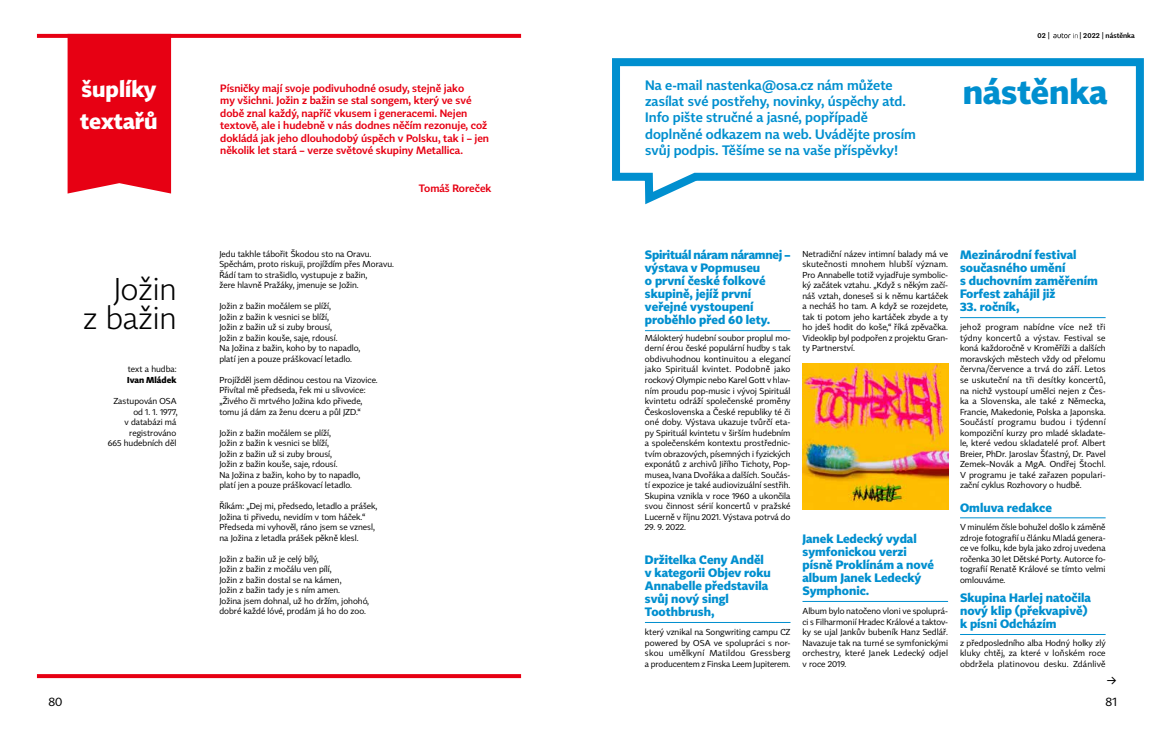
<style>
.page{position:relative;width:1168px;height:755px;background:#fff}
.page>*{position:absolute;margin:0;border:0;box-sizing:border-box;transform-origin:0 0}
.t1{font:700 33.5px "Tabac Sans";color:#008fcf}
.t2{font:300 31px/29.5px "Tabac Sans";color:#000;text-align:right}
.t3{font:700 22px/31.7px "Tabac Sans";color:#fff}
.t4{font:600 13.5px/16.2px "Tabac Sans";color:#008fcf}
.t5{font:12.5px "Tabac Sans";color:#000}
.t6{font:700 12px/13px "Tabac Sans";color:#008fcf}
.t7{font:12px "Tabac Sans";color:#000}
.t8{font:600 10.5px/12.5px "Tabac Sans";color:#e70013}
.t9{font:8.5px/10.5px "Tabac Sans";color:#000;text-align:justify}
.t10{font:700 8.5px "Tabac Sans";color:#000}
.t11{font:600 7px "Tabac Sans";color:#000}
</style>
<div class="page">
<hr style="left:645px;top:330px;width:145px;height:1px;background:#008fcf">
<hr style="left:645px;top:621px;width:145px;height:1px;background:#008fcf">
<hr style="left:802px;top:600px;width:146px;height:1px;background:#008fcf">
<hr style="left:960px;top:317px;width:146px;height:1px;background:#008fcf">
<hr style="left:960px;top:517px;width:146px;height:1px;background:#008fcf">
<hr style="left:960px;top:633px;width:146px;height:1px;background:#008fcf">
<svg style="left:612px;top:58px;width:532px;height:147px"></svg>
<div style="left:68px;top:38px;width:103px;height:155px;background:#e70013"></div>
<svg style="left:37px;top:34px;width:484px;height:4px;background:#e70517"></svg>
<svg style="left:37px;top:674px;width:484px;height:3px"></svg>
<img style="left:802px;top:363px;width:146px;height:146px">
<svg style="left:1053px;top:33px;width:25px;height:5px"></svg>
<h3 class="t3" style="left:80px;top:73px;width:79px">šuplíky textařů</h3>
<p class="t8" style="left:220px;top:82px;width:270px">Písničky mají svoje podivuhodné osudy, stejně jako<br>my všichni. Jožin z bažin se stal songem, který ve své době znal každý, napříč vkusem i generacemi. Nejen textově, ale i hudebně v nás dodnes něčím rezonuje, což dokládá jak jeho dlouhodobý úspěch v Polsku, tak i – jen několik let stará – verze světové skupiny Metallica.</p>
<p class="t8" style="left:419px;top:182px;width:74px">Tomáš Roreček</p>
<h2 class="t2" style="left:83px;top:274px;width:95px">Jožin<br>z bažin</h2>
<p class="t9" style="left:128px;top:364px;width:50px">text a hudba:</p>
<p class="t10" style="left:127px;top:374px;width:51px">Ivan Mládek</p>
<p class="t9" style="left:108px;top:395px;width:71px;text-align:right">Zastupován OSA od 1. 1. 1977,<br>v databázi má registrováno<br>665 hudebních děl</p>
<p class="t9" style="left:219px;top:248px;width:176px;text-align:left">Jedu takhle tábořit Škodou sto na Oravu.<br>Spěchám, proto riskuji, projíždím přes Moravu.<br>Řádí tam to strašidlo, vystupuje z bažin,<br>žere hlavně Pražáky, jmenuje se Jožin.</p>
<p class="t9" style="left:219px;top:301px;width:142px;text-align:left">Jožin z bažin močálem se plíží,<br>Jožin z bažin k vesnici se blíží,<br>Jožin z bažin už si zuby brousí,<br>Jožin z bažin kouše, saje, rdousí.<br>Na Jožina z bažin, koho by to napadlo, platí jen a pouze práškovací letadlo.</p>
<p class="t9" style="left:219px;top:374px;width:160px;text-align:left">Projížděl jsem dědinou cestou na Vizovice.<br>Přivítal mě předseda, řek mi u slivovice: „Živého či mrtvého Jožina kdo přivede, tomu já dám za ženu dceru a půl JZD.“</p>
<p class="t9" style="left:219px;top:427px;width:142px;text-align:left">Jožin z bažin močálem se plíží,<br>Jožin z bažin k vesnici se blíží,<br>Jožin z bažin už si zuby brousí,<br>Jožin z bažin kouše, saje, rdousí.<br>Na Jožina z bažin, koho by to napadlo, platí jen a pouze práškovací letadlo.</p>
<p class="t9" style="left:219px;top:500px;width:160px;text-align:left">Říkám: „Dej mi, předsedo, letadlo a prášek, Jožina ti přivedu, nevidím v tom háček.“ Předseda mi vyhověl, ráno jsem se vznesl, na Jožina z letadla prášek pěkně klesl.</p>
<p class="t9" style="left:219px;top:553px;width:151px;text-align:left">Jožin z bažin už je celý bílý,<br>Jožin z bažin z močálu ven pílí,<br>Jožin z bažin dostal se na kámen,<br>Jožin z bažin tady je s ním amen.<br>Jožina jsem dohnal, už ho držím, johohó, dobré každé lóvé, prodám já ho do zoo.</p>
<h3 class="t7" style="left:48px;top:693px;width:16px">80</h3>
<h3 class="t4" style="left:645px;top:77px;width:272px">Na e-mail nastenka@osa.cz nám můžete zasílat své postřehy, novinky, úspěchy atd.<br>Info pište stručné a jasné, popřípadě doplněné odkazem na web. Uvádějte prosím svůj podpis. Těšíme se na vaše příspěvky!</h3>
<p class="t11" style="left:1037px;top:31px;width:14px">02 |</p>
<p class="t11" style="left:1079px;top:31px;width:57px">| 2022 | nástěnka</p>
<h1 class="t1" style="left:963px;top:71px;width:146px">nástěnka</h1>
<h3 class="t6" style="left:645px;top:248px;width:147px">Spirituál náram náramnej – výstava v Popmuseu<br>o první české folkové skupině, jejíž první veřejné vystoupení proběhlo před 60 lety.</h3>
<p class="t9" style="left:645px;top:332px;width:147px">Málokterý hudební soubor proplul mo&shy;derní érou české populární hudby s tak obdivuhodnou kontinuitou a elegancí jako Spirituál kvintet. Podobně jako rockový Olympic nebo Karel Gott v hlav&shy;ním proudu pop-music i vývoj Spirituál kvintetu odráží společenské proměny Československa a České republiky té či oné doby. Výstava ukazuje tvůrčí eta&shy;py Spirituál kvintetu v širším hudebním a společenském kontextu prostřednic&shy;tvím obrazových, písemných i fyzických exponátů z archivů Jiřího Tichoty, Pop&shy;musea, Ivana Dvořáka a dalších. Součás&shy;tí expozice je také audiovizuální sestřih.<br>Skupina vznikla v roce 1960 a ukončila svou činnost sérií koncertů v pražské Lucerně v říjnu 2021. Výstava potrvá do</p>
<p class="t9" style="left:645px;top:521px;width:42px">29. 9. 2022.</p>
<h3 class="t6" style="left:645px;top:553px;width:128px">Držitelka Ceny Anděl v kategorii Objev roku<br>Annabelle představila svůj nový singl<br>Toothbrush,</h3>
<p class="t9" style="left:645px;top:626px;width:147px">který vznikal na Songwriting campu CZ powered by OSA ve spolupráci s nor&shy;skou umělkyní Matildou Gressberg a producentem z Finska Leem Jupiterem.</p>
<p class="t9" style="left:802px;top:248px;width:147px">Netradiční název intimní balady má ve skutečnosti mnohem hlubší význam.<br>Pro Annabelle totiž vyjadřuje symbolic&shy;ký začátek vztahu. „Když s někým začí&shy;náš vztah, doneseš si k němu kartáček a necháš ho tam. A když se rozejdete, tak ti potom jeho kartáček zbyde a ty ho jdeš hodit do koše,“ říká zpěvačka.<br>Videoklip byl podpořen z projektu Gran&shy;ty Partnerství.</p>
<h3 class="t6" style="left:802px;top:532px;width:133px">Janek Ledecký vydal symfonickou verzi písně Proklínám a nové album Janek Ledecký<br>Symphonic.</h3>
<p class="t9" style="left:802px;top:605px;width:147px">Album bylo natočeno vloni ve spoluprá&shy;ci s Filharmonií Hradec Králové a taktov&shy;ky se ujal Jankův bubeník Hanz Sedlář.<br>Navazuje tak na turné se symfonickými orchestry, které Janek Ledecký odjel v roce 2019.</p>
<h3 class="t6" style="left:960px;top:248px;width:139px">Mezinárodní festival současného umění<br>s duchovním zaměřením<br>Forfest zahájil již</h3>
<h3 class="t6" style="left:960px;top:300px;width:61px">33. ročník,</h3>
<p class="t9" style="left:960px;top:322px;width:147px">jehož program nabídne více než tři týdny koncertů a výstav. Festival se koná každoročně v Kroměříži a dalších moravských městech vždy od přelomu června/července a trvá do září. Letos se uskuteční na tři desítky koncertů, na nichž vystoupí umělci nejen z Čes&shy;ka a Slovenska, ale také z Německa, Francie, Makedonie, Polska a Japonska.<br>Součástí programu budou i týdenní kompoziční kurzy pro mladé skladate&shy;le, které vedou skladatelé prof. Albert Breier, PhDr. Jaroslav Šťastný, Dr. Pavel Zemek–Novák a MgA. Ondřej Štochl.<br>V programu je také zařazen populari&shy;zační cyklus Rozhovory o hudbě.</p>
<h3 class="t6" style="left:960px;top:500px;width:93px">Omluva redakce</h3>
<p class="t9" style="left:960px;top:521px;width:147px">V minulém čísle bohužel došlo k záměně zdroje fotografií u článku Mladá genera&shy;ce ve folku, kde byla jako zdroj uvedena ročenka 30 let Dětské Porty. Autorce fo&shy;tografií Renatě Králové se tímto velmi omlouváme.</p>
<h3 class="t6" style="left:960px;top:591px;width:132px">Skupina Harlej natočila nový klip (překvapivě) k písni Odcházím</h3>
<p class="t9" style="left:960px;top:637px;width:147px">z předposledního alba Hodný holky zlý kluky chtěj, za které v loňském roce obdržela platinovou desku. Zdánlivě</p>
<h3 class="t5" style="left:1107px;top:672px;width:11px">→</h3>
<h3 class="t7" style="left:1106px;top:693px;width:13px">81</h3>
</div>
